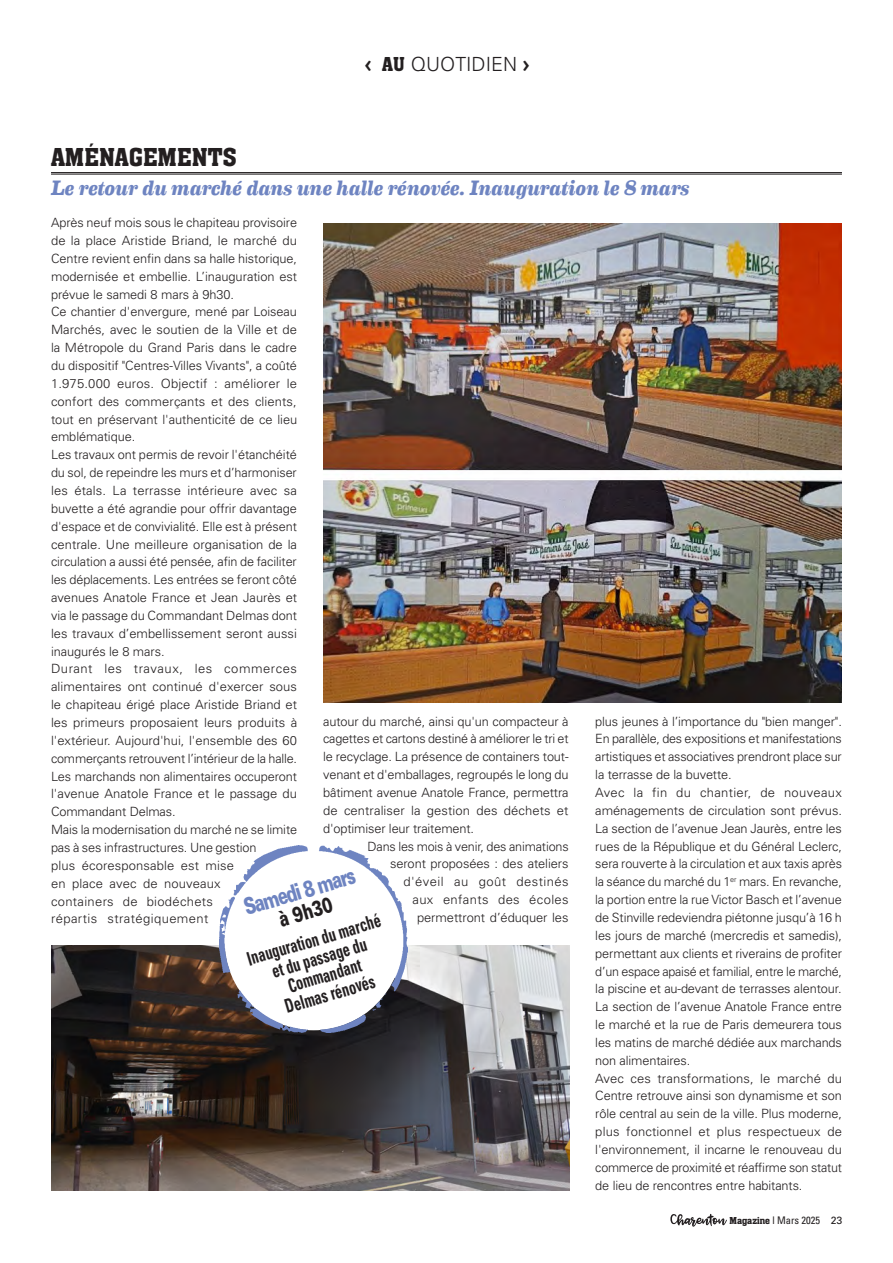
<style>
.page{position:relative;width:893px;height:1263px;background:#fff}
.page>*{position:absolute;margin:0;border:0;box-sizing:border-box;transform-origin:0 0}
.Brève___titre{font:500 27px "Aachen D";color:#231f20}
.t1{font:900 23.25px "Univers";color:#6e84c1;scale:.7 1}
.t2{font:900 21.9px "Univers";color:#231f20;scale:.7 1}
.t3{font:italic 700 21px "Eames Century Modern";letter-spacing:-.005em;color:#6e84c1}
.t4{font:300 19.5px "Univers";color:#231f20}
.t5{font:700 condensed 19.05px "Univers";color:#231f20;scale:.75 1}
.t6{font:300 12.75px/17.9px "Univers";letter-spacing:-.005em;color:#231f20;text-align:justify}
.t7{font:condensed 10.5px "Univers";color:#231f20}
.s1{font-family:"Officina Serif";font-weight:700;font-size:21px}
.s2{font-family:"Aachen D";font-weight:500;font-size:21px}
.s3{font-family:"Aachen D";font-weight:500;font-stretch:normal}
.s4{font-stretch:normal}
</style>
<div class="page">
<svg style="left:670px;top:1214px;width:57px;height:13px"></svg>
<hr style="left:51px;top:172px;width:791px;height:1px;background:#231f20">
<hr style="left:51px;top:174px;width:791px;height:1px;background:#231f20">
<img style="left:51px;top:946px;width:519px;height:244px">
<img style="left:323px;top:223px;width:519px;height:479px">
<img style="left:220px;top:846px;width:188px;height:186px">
<p class="t4" style="left:364px;top:52px;width:167px"><span class="s1">‹</span> <span class="s2">AU</span> QUOTIDIEN <span class="s1">›</span></p>
<p class="Brève___titre" style="left:51px;top:141px;width:187px">AMÉNAGEMENTS</p>
<p class="t3" style="left:51px;top:172px;width:640px">Le retour du marché dans une halle rénovée. Inauguration le 8 mars</p>
<p class="t6" style="left:51px;top:213px;width:248px">Après neuf mois sous le chapiteau provisoire de la place Aristide Briand, le marché du Centre revient enfin dans sa halle historique, modernisée et embellie. L’inauguration est prévue le samedi 8 mars à 9h30.</p>
<p class="t6" style="left:51px;top:303px;width:248px">Ce chantier d'envergure, mené par Loiseau Marchés, avec le soutien de la Ville et de la Métropole du Grand Paris dans le cadre du dispositif "Centres-Villes Vivants", a coûté 1.975.000 euros. Objectif : améliorer le confort des commerçants et des clients, tout en préservant l'authenticité de ce lieu emblématique.</p>
<p class="t6" style="left:51px;top:445px;width:248px">Les travaux ont permis de revoir l'étanchéité du sol, de repeindre les murs et d’harmoniser les étals. La terrasse intérieure avec sa buvette a été agrandie pour offrir davantage d'espace et de convivialité. Elle est à présent centrale. Une meilleure organisation de la circulation a aussi été pensée, afin de faciliter les déplacements. Les entrées se feront côté avenues Anatole France et Jean Jaurès et via le passage du Commandant Delmas dont les travaux d’embellissement seront aussi inaugurés le 8 mars.</p>
<p class="t6" style="left:51px;top:660px;width:248px">Durant les travaux, les commerces alimentaires ont continué d'exercer sous le chapiteau érigé place Aristide Briand et les primeurs proposaient leurs produits à l'extérieur. Aujourd'hui, l'ensemble des 60 commerçants retrouvent l’intérieur de la halle.<br>Les marchands non alimentaires occuperont l'avenue Anatole France et le passage du Commandant Delmas.</p>
<p class="t6" style="left:51px;top:820px;width:248px;text-align:left">Mais la modernisation du marché ne se limite pas à ses infrastructures. Une gestion<br>plus écoresponsable est mise<br>en place avec de nouveaux<br>containers de biodéchets<br>répartis stratégiquement</p>
<p class="t6" style="left:323px;top:712px;width:247px">autour du marché, ainsi qu'un compacteur à cagettes et cartons destiné à améliorer le tri et le recyclage. La présence de containers tout&shy;venant et d'emballages, regroupés le long du bâtiment avenue Anatole France, permettra de centraliser la gestion des déchets et d'optimiser leur traitement.</p>
<p class="t6" style="left:368px;top:837px;width:203px;text-align:right">Dans les mois à venir, des animations seront proposées : des ateliers d'éveil au goût destinés<br>aux enfants des écoles permettront d’éduquer les</p>
<p class="t6" style="left:595px;top:712px;width:248px">plus jeunes à l’importance du "bien manger".<br>En parallèle, des expositions et manifestations artistiques et associatives prendront place sur la terrasse de la buvette.</p>
<p class="t6" style="left:595px;top:783px;width:248px">Avec la fin du chantier, de nouveaux aménagements de circulation sont prévus.<br>La section de l’avenue Jean Jaurès, entre les rues de la République et du Général Leclerc, sera rouverte à la circulation et aux taxis après la séance du marché du 1<sup>er</sup> mars. En revanche, la portion entre la rue Victor Basch et l’avenue de Stinville redeviendra piétonne jusqu’à 16 h les jours de marché (mercredis et samedis), permettant aux clients et riverains de profiter d’un espace apaisé et familial, entre le marché, la piscine et au-devant de terrasses alentour.</p>
<p class="t6" style="left:595px;top:997px;width:248px">La section de l’avenue Anatole France entre le marché et la rue de Paris demeurera tous les matins de marché dédiée aux marchands non alimentaires.</p>
<p class="t6" style="left:595px;top:1069px;width:248px">Avec ces transformations, le marché du Centre retrouve ainsi son dynamisme et son rôle central au sein de la ville. Plus moderne, plus fonctionnel et plus respectueux de l'environnement, il incarne le renouveau du commerce de proximité et réaffirme son statut de lieu de rencontres entre habitants.</p>
<p class="t1" style="left:240px;top:893px;width:166px;rotate:-16deg">Samedi 8 mars</p>
<p class="t2" style="left:275px;top:906px;width:80px;rotate:-17deg">à 9h30</p>
<p class="t5" style="left:244px;top:948px;width:186px;rotate:-17deg">Inauguration du marché</p>
<p class="t5" style="left:269px;top:960px;width:132px;rotate:-17deg">et du passage du</p>
<p class="t5" style="left:285px;top:975px;width:102px;rotate:-17deg">Commandant</p>
<p class="t5" style="left:282px;top:996px;width:126px;rotate:-17deg">Delmas rénovés</p>
<p class="t7" style="left:729px;top:1214px;width:114px"><span class="s3">Magazine</span> l Mars 2025 <span class="s4">23</span></p>
</div>
